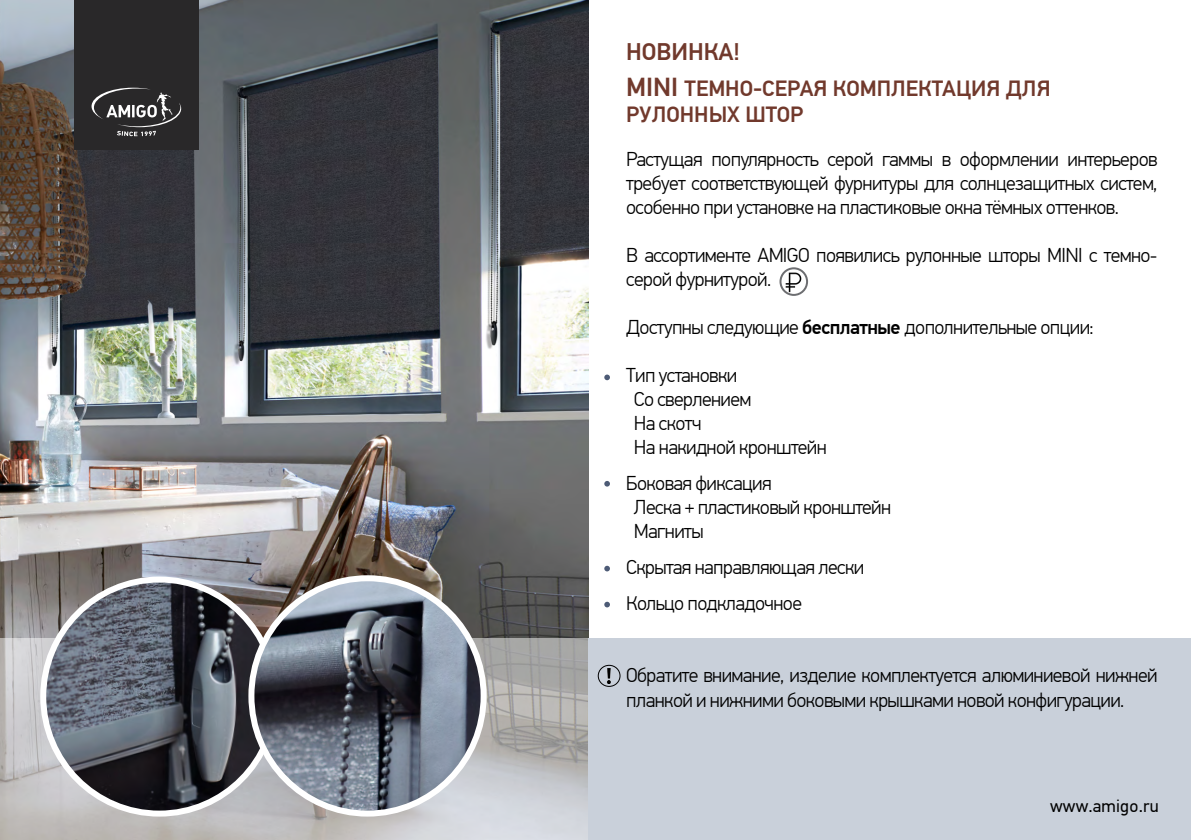
<style>
.page{position:relative;width:1191px;height:840px;background:#fff}
.page>*{position:absolute;margin:0;border:0;box-sizing:border-box;transform-origin:0 0}
.t1{font:500 24px "PF Din Text Pro";color:#71392c}
.t2{font:500 22px/26px "PF Din Text Pro";color:#71392c}
.t3{font:300 20px/24px "PF Din Text Pro";letter-spacing:-.03em;color:#000}
.t4{font:17.6px "PF Din Text Pro";letter-spacing:.01em;color:#000}
.s1{font-size:26px}
.s2{font-weight:500}
</style>
<div class="page">
<img style="left:0;top:0;width:588px;height:638px">
<svg style="left:0;top:638px;width:588px;height:201px;background:#bdbdbd"></svg>
<div style="left:588px;top:638px;width:603px;height:201px;background:#c9d0da"></div>
<svg style="left:604px;top:481px;width:6px;height:5px"></svg>
<svg style="left:604px;top:565px;width:6px;height:6px"></svg>
<svg style="left:604px;top:601px;width:6px;height:6px"></svg>
<svg style="left:604px;top:374px;width:6px;height:6px"></svg>
<div style="left:74px;top:0;width:125px;height:150px;background:#292829"></div>
<svg style="left:92px;top:88px;width:89px;height:48px"></svg>
<img style="left:43px;top:579px;width:208px;height:234px">
<img style="left:607px;top:668px;width:4px;height:16px">
<div style="left:598px;top:664px;width:22px;height:22px;border:1px solid #000;border-radius:50%"></div>
<img style="left:251px;top:578px;width:232px;height:235px">
<div style="left:248px;top:575px;width:238px;height:241px;border:6px solid #fff;border-radius:50%"></div>
<div style="left:779px;top:267px;width:29px;height:29px;border:2px solid #6d6e71;border-radius:50%"></div>
<img style="left:781px;top:271px;width:24px;height:22px">
<p class="t1" style="left:626px;top:37px;width:115px">НОВИНКА!</p>
<p class="t2" style="left:626px;top:75px;width:426px"><span class="s1">MINI</span> ТЕМНО-СЕРАЯ КОМПЛЕКТАЦИЯ ДЛЯ<br>РУЛОННЫХ ШТОР</p>
<p class="t3" style="left:626px;top:147px;width:533px;text-align:justify">Растущая популярность серой гаммы в оформлении интерьеров требует соответствующей фурнитуры для солнцезащитных систем, особенно при установке на пластиковые окна тёмных оттенков.</p>
<p class="t3" style="left:626px;top:243px;width:533px">В ассортименте AMIGO появились рулонные шторы MINI с темно&shy;серой фурнитурой.</p>
<p class="t3" style="left:626px;top:315px;width:469px">Доступны следующие <span class="s2">бесплатные</span> дополнительные опции:</p>
<p class="t3" style="left:634px;top:363px;width:194px;text-indent:-8px">Тип установки<br>Со сверлением<br>На скотч<br>На накидной кронштейн</p>
<p class="t3" style="left:634px;top:471px;width:259px;text-indent:-8px">Боковая фиксация<br>Леска + пластиковый кронштейн<br>Магниты</p>
<p class="t3" style="left:626px;top:549px;width:239px;line-height:36px">Скрытая направляющая лески<br>Кольцо подкладочное</p>
<p class="t3" style="left:626px;top:663px;width:533px">Обратите внимание, изделие комплектуется алюминиевой нижней планкой и нижними боковыми крышками новой конфигурации.</p>
<p class="t4" style="left:1050px;top:795px;width:110px">www.amigo.ru</p>
</div>
